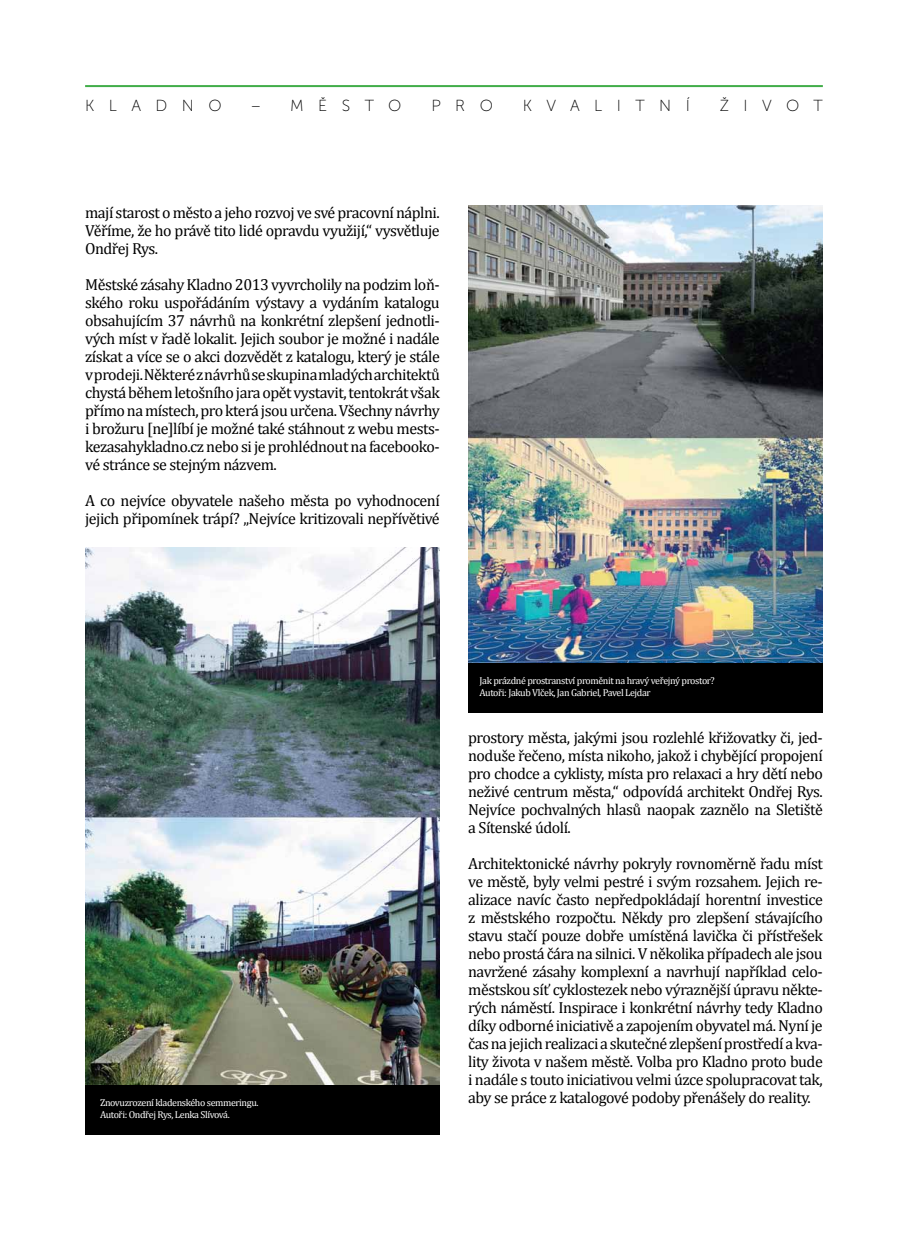
<style>
.page{position:relative;width:908px;height:1248px;background:#fff}
.page>*{position:absolute;margin:0;border:0;box-sizing:border-box;transform-origin:0 0}
.t1{font:16px/18px "Cambria";letter-spacing:-.03em;color:#000;text-align:justify}
.t2{font:16px "Museo Sans 100";letter-spacing:.905em;color:#000}
.t3{font:10px/11.5px "Cambria";letter-spacing:-.04em;color:#fff}
</style>
<div class="page">
<hr style="left:85px;top:85px;width:737px;height:2px;background:#41ad49">
<img style="left:468px;top:206px;width:354px;height:457px">
<div style="left:468px;top:663px;width:354px;height:49px;background:#000"></div>
<img style="left:85px;top:547px;width:354px;height:537px">
<div style="left:85px;top:1084px;width:354px;height:50px;background:#000"></div>
<p class="t2" style="left:85px;top:97px;width:138px">KLADNO</p>
<p class="t2" style="left:251px;top:97px;width:151px">– MĚSTO</p>
<p class="t2" style="left:431px;top:97px;width:63px">PRO</p>
<p class="t2" style="left:522px;top:97px;width:169px">KVALITNÍ</p>
<p class="t2" style="left:719px;top:97px;width:105px">ŽIVOT</p>
<p class="t1" style="left:85px;top:203px;width:356px">mají starost o město a jeho rozvoj ve své pracovní náplni.<br>Věříme, že ho právě tito lidé opravdu využijí,“ vysvětluje Ondřej Rys.</p>
<p class="t1" style="left:85px;top:275px;width:356px">Městské zásahy Kladno 2013 vyvrcholily na podzim loň&shy;ského roku uspořádáním výstavy a vydáním katalogu obsahujícím 37 návrhů na konkrétní zlepšení jednotli&shy;vých míst v řadě lokalit. Jejich soubor je možné i nadále získat a více se o akci dozvědět z katalogu, který je stále v prodeji. Některé z návrhů se skupina mladých architektů chystá během letošního jara opět vystavit, tentokrát však přímo na místech, pro která jsou určena. Všechny návrhy i brožuru [ne]líbí je možné také stáhnout z webu mests&shy;kezasahykladno.cz nebo si je prohlédnout na facebooko&shy;vé stránce se stejným názvem.</p>
<p class="t1" style="left:85px;top:491px;width:356px">A co nejvíce obyvatele našeho města po vyhodnocení jejich připomínek trápí? „Nejvíce kritizovali nepřívětivé</p>
<p class="t3" style="left:100px;top:1097px;width:160px">Znovuzrození kladenského semmeringu.<br>Autoři: Ondřej Rys, Lenka Slívová.</p>
<p class="t3" style="left:479px;top:675px;width:237px">Jak prázdné prostranství proměnit na hravý veřejný prostor?<br>Autoři: Jakub Vlček, Jan Gabriel, Pavel Lejdar</p>
<p class="t1" style="left:468px;top:728px;width:356px">prostory města, jakými jsou rozlehlé křižovatky či, jed&shy;noduše řečeno, místa nikoho, jakož i chybějící propojení pro chodce a cyklisty, místa pro relaxaci a hry dětí nebo neživé centrum města,“ odpovídá architekt Ondřej Rys.<br>Nejvíce pochvalných hlasů naopak zaznělo na Sletiště a Sítenské údolí.</p>
<p class="t1" style="left:468px;top:854px;width:356px">Architektonické návrhy pokryly rovnoměrně řadu míst ve městě, byly velmi pestré i svým rozsahem. Jejich re&shy;alizace navíc často nepředpokládají horentní investice z městského rozpočtu. Někdy pro zlepšení stávajícího stavu stačí pouze dobře umístěná lavička či přístřešek nebo prostá čára na silnici. V několika případech ale jsou navržené zásahy komplexní a navrhují například celo&shy;městskou síť cyklostezek nebo výraznější úpravu někte&shy;rých náměstí. Inspirace i konkrétní návrhy tedy Kladno díky odborné iniciativě a zapojením obyvatel má. Nyní je čas na jejich realizaci a skutečné zlepšení prostředí a kva&shy;lity života v našem městě. Volba pro Kladno proto bude i nadále s touto iniciativou velmi úzce spolupracovat tak, aby se práce z katalogové podoby přenášely do reality.</p>
</div>
